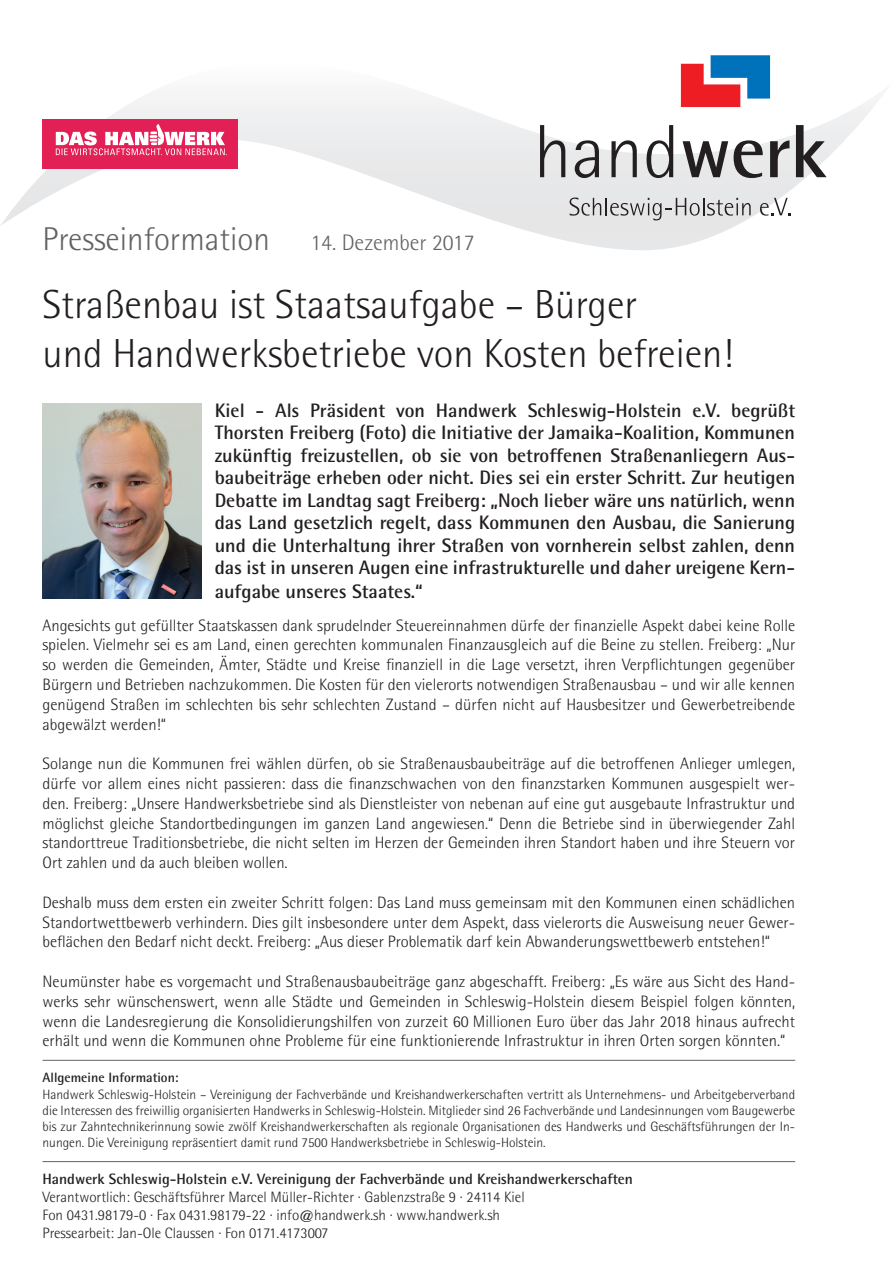
<style>
.page{position:relative;width:893px;height:1263px;background:#fff}
.page>*{position:absolute;margin:0;border:0;box-sizing:border-box;transform-origin:0 0}
.t1{font:300 40.5px/48.6px "Rotis Semi Sans";color:#231f20}
.t2{font:300 33px "Rotis Semi Sans";color:#636366}
.t3{font:700 19.5px/22.6px "Rotis Semi Sans";color:#231f20;text-align:justify}
.t4{font:300 16.5px/19.8px "Rotis Semi Sans";color:#231f20;text-align:justify}
.t5{font:300 15px/18px "Rotis Semi Sans";color:#231f20}
.t6{font:700 15px "Rotis Semi Sans";color:#231f20}
.t7{font:300 13.5px/16.2px "Rotis Semi Sans";color:#231f20;text-align:justify}
.t8{font:700 13.5px "Rotis Semi Sans";color:#231f20}
.s1{font-size:22.5px}
</style>
<div class="page">
<img style="left:1px;top:62px;width:878px;height:188px">
<hr style="left:43px;top:1161px;width:752px;height:1px;background:#636366">
<div style="left:43px;top:119px;width:195px;height:49px;background:#e22055"></div>
<svg style="left:56px;top:124px;width:171px;height:31px"></svg>
<svg style="left:540px;top:125px;width:25px;height:52px"></svg>
<svg style="left:575px;top:140px;width:24px;height:38px"></svg>
<svg style="left:611px;top:140px;width:26px;height:37px"></svg>
<svg style="left:647px;top:125px;width:26px;height:53px"></svg>
<svg style="left:683px;top:141px;width:45px;height:36px;background:#8b898a"></svg>
<svg style="left:734px;top:140px;width:29px;height:38px"></svg>
<svg style="left:770px;top:140px;width:19px;height:37px"></svg>
<svg style="left:796px;top:125px;width:31px;height:52px;background:#959394"></svg>
<svg style="left:570px;top:198px;width:181px;height:22px;background:#c3c3c4"></svg>
<svg style="left:760px;top:198px;width:30px;height:18px"></svg>
<svg style="left:681px;top:55px;width:89px;height:52px"></svg>
<hr style="left:43px;top:1060px;width:752px;height:1px;background:#636366">
<img style="left:43px;top:404px;width:159px;height:194px">
<h2 class="t2" style="left:43px;top:220px;width:434px">Presseinformation <span class="s1">14. Dezember 2017</span></h2>
<h1 class="t1" style="left:43px;top:280px;width:692px">Straßenbau ist Staatsaufgabe – Bürger<br>und Handwerksbetriebe von Kosten befreien!</h1>
<p class="t3" style="left:215px;top:398px;width:582px">Kiel - Als Präsident von Handwerk Schleswig-Holstein e.V. begrüßt Thorsten Freiberg (Foto) die Initiative der Jamaika-Koalition, Kommunen zukünftig freizustellen, ob sie von betroffenen Straßenanliegern Aus&shy;baubeiträge erheben oder nicht. Dies sei ein erster Schritt. Zur heutigen Debatte im Landtag sagt Freiberg: „Noch lieber wäre uns natürlich, wenn das Land gesetzlich regelt, dass Kommunen den Ausbau, die Sanierung und die Unterhaltung ihrer Straßen von vornherein selbst zahlen, denn das ist in unseren Augen eine infrastrukturelle und daher ureigene Kern&shy;aufgabe unseres Staates.“</p>
<p class="t4" style="left:43px;top:615px;width:754px">Angesichts gut gefüllter Staatskassen dank sprudelnder Steuereinnahmen dürfe der finanzielle Aspekt dabei keine Rolle spielen. Vielmehr sei es am Land, einen gerechten kommunalen Finanzausgleich auf die Beine zu stellen. Freiberg: „Nur so werden die Gemeinden, Ämter, Städte und Kreise finanziell in die Lage versetzt, ihren Verpflichtungen gegenüber Bürgern und Betrieben nachzukommen. Die Kosten für den vielerorts notwendigen Straßenausbau – und wir alle kennen genügend Straßen im schlechten bis sehr schlechten Zustand – dürfen nicht auf Hausbesitzer und Gewerbetreibende abgewälzt werden!“</p>
<p class="t4" style="left:43px;top:754px;width:754px">Solange nun die Kommunen frei wählen dürfen, ob sie Straßenausbaubeiträge auf die betroffenen Anlieger umlegen, dürfe vor allem eines nicht passieren: dass die finanzschwachen von den finanzstarken Kommunen ausgespielt wer&shy;den. Freiberg: „Unsere Handwerksbetriebe sind als Dienstleister von nebenan auf eine gut ausgebaute Infrastruktur und möglichst gleiche Standortbedingungen im ganzen Land angewiesen.“ Denn die Betriebe sind in überwiegender Zahl standorttreue Traditionsbetriebe, die nicht selten im Herzen der Gemeinden ihren Standort haben und ihre Steuern vor Ort zahlen und da auch bleiben wollen.</p>
<p class="t4" style="left:43px;top:892px;width:754px">Deshalb muss dem ersten ein zweiter Schritt folgen: Das Land muss gemeinsam mit den Kommunen einen schädlichen Standortwettbewerb verhindern. Dies gilt insbesondere unter dem Aspekt, dass vielerorts die Ausweisung neuer Gewer&shy;beflächen den Bedarf nicht deckt. Freiberg: „Aus dieser Problematik darf kein Abwanderungswettbewerb entstehen!“</p>
<p class="t4" style="left:43px;top:971px;width:754px">Neumünster habe es vorgemacht und Straßenausbaubeiträge ganz abgeschafft. Freiberg: „Es wäre aus Sicht des Hand&shy;werks sehr wünschenswert, wenn alle Städte und Gemeinden in Schleswig-Holstein diesem Beispiel folgen könnten, wenn die Landesregierung die Konsolidierungshilfen von zurzeit 60 Millionen Euro über das Jahr 2018 hinaus aufrecht erhält und wenn die Kommunen ohne Probleme für eine funktionierende Infrastruktur in ihren Orten sorgen könnten.“</p>
<p class="t8" style="left:43px;top:1069px;width:138px">Allgemeine Information:</p>
<p class="t7" style="left:43px;top:1086px;width:754px">Handwerk Schleswig-Holstein – Vereinigung der Fachverbände und Kreishandwerkerschaften vertritt als Unternehmens- und Arbeitgeberverband die Interessen des freiwillig organisierten Handwerks in Schleswig-Holstein. Mitglieder sind 26 Fachverbände und Landesinnungen vom Baugewerbe bis zur Zahntechnikerinnung sowie zwölf Kreishandwerkerschaften als regionale Organisationen des Handwerks und Geschäftsführungen der In&shy;nungen. Die Vereinigung repräsentiert damit rund 7500 Handwerksbetriebe in Schleswig-Holstein.</p>
<p class="t6" style="left:43px;top:1170px;width:592px">Handwerk Schleswig-Holstein e.V. Vereinigung der Fachverbände und Kreishandwerkerschaften</p>
<p class="t5" style="left:43px;top:1188px;width:484px">Verantwortlich: Geschäftsführer Marcel Müller-Richter · Gablenzstraße 9 · 24114 Kiel<br>Fon 0431.98179-0 · Fax 0431.98179-22 · info@handwerk.sh · www.handwerk.sh<br>Pressearbeit: Jan-Ole Claussen · Fon 0171.4173007</p>
</div>
